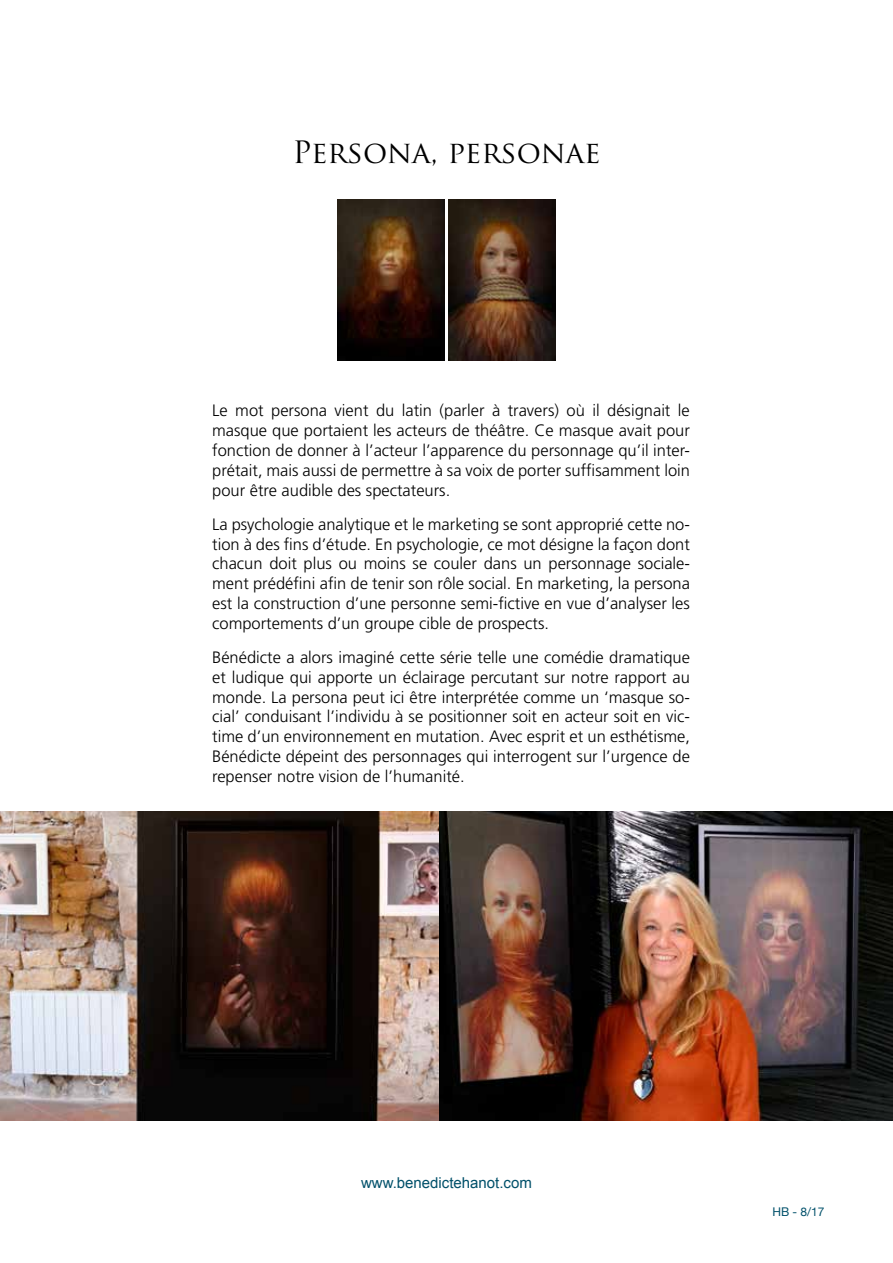
<style>
.page{position:relative;width:893px;height:1263px;background:#fff}
.page>*{position:absolute;margin:0;border:0;box-sizing:border-box;transform-origin:0 0}
.t1{font:30px "Trajan Pro";color:#000}
.t2{font:300 16.5px/19.8px "Frutiger";color:#000;text-align:justify}
.t3{font:15px "Arial";color:#00506a}
.t4{font:12px "Helvetica Neue";color:#00506a}
</style>
<div class="page">
<img style="left:337px;top:200px;width:107px;height:160px">
<img style="left:449px;top:200px;width:107px;height:160px">
<img style="left:0;top:811px;width:893px;height:309px">
<h1 class="t1" style="left:292px;top:133px;width:310px">Persona, personae</h1>
<p class="t2" style="left:212px;top:401px;width:479px">Le mot persona vient du latin (parler à travers) où il désignait le masque que portaient les acteurs de théâtre. Ce masque avait pour fonction de donner à l’acteur l’apparence du personnage qu’il inter&shy;prétait, mais aussi de permettre à sa voix de porter suffisamment loin pour être audible des spectateurs.</p>
<p class="t2" style="left:212px;top:514px;width:479px">La psychologie analytique et le marketing se sont approprié cette no&shy;tion à des fins d’étude. En psychologie, ce mot désigne la façon dont chacun doit plus ou moins se couler dans un personnage sociale&shy;ment prédéfini afin de tenir son rôle social. En marketing, la persona est la construction d’une personne semi-fictive en vue d’analyser les comportements d’un groupe cible de prospects.</p>
<p class="t2" style="left:212px;top:647px;width:479px">Bénédicte a alors imaginé cette série telle une comédie dramatique et ludique qui apporte un éclairage percutant sur notre rapport au monde. La persona peut ici être interprétée comme un ‘masque so&shy;cial’ conduisant l’individu à se positionner soit en acteur soit en vic&shy;time d’un environnement en mutation. Avec esprit et un esthétisme, Bénédicte dépeint des personnages qui interrogent sur l’urgence de repenser notre vision de l’humanité.</p>
<p class="t3" style="left:361px;top:1173px;width:172px">www.benedictehanot.com</p>
<p class="t4" style="left:772px;top:1203px;width:54px">HB - 8/17</p>
</div>
